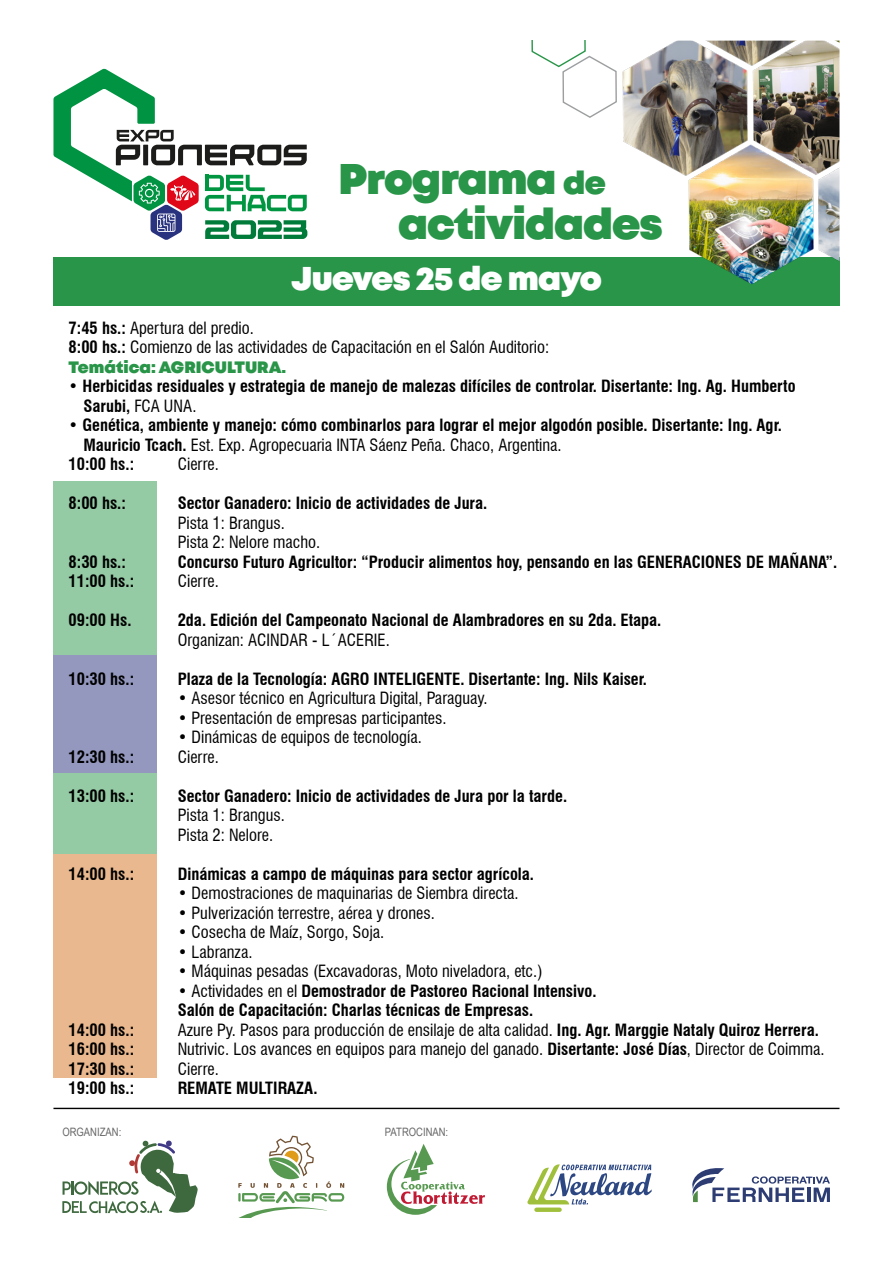
<style>
.page{position:relative;width:893px;height:1263px;background:#fff}
.page>*{position:absolute;margin:0;border:0;box-sizing:border-box;transform-origin:0 0}
.t1{font:900 42.9px/44.7px "Mont";letter-spacing:-.02em;color:#289548}
.t2{font:900 33px "Mont";letter-spacing:-.02em;color:#fff}
.t3{font:700 condensed 16.5px/19.5px "Swiss 721 BT";color:#000}
.t4{font:condensed 16.5px/19.5px "Swiss 721 BT";color:#000}
.t5{font:900 16.5px "Mont";color:#289548}
.t6{font:11.55px "Arial Narrow";color:#666}
.s1{font-size:31.95px}
.s2{font-weight:700}
.s3{font-weight:400}
</style>
<div class="page">
<div style="left:53px;top:854px;width:104px;height:224px;background:#e9b88e"></div>
<div style="left:53px;top:747px;width:104px;height:107px;background:#94caa4"></div>
<div style="left:53px;top:629px;width:104px;height:143px;background:#9498bf"></div>
<div style="left:53px;top:481px;width:104px;height:174px;background:#94caa4"></div>
<div style="left:53px;top:257px;width:786px;height:49px;background:#289548"></div>
<svg style="left:531px;top:41px;width:86px;height:77px"></svg>
<img style="left:688px;top:41px;width:151px;height:243px">
<img style="left:622px;top:41px;width:128px;height:138px">
<svg style="left:53px;top:69px;width:254px;height:171px"></svg>
<hr style="left:205px;top:175px;width:4px;height:16px;background:#009540">
<hr style="left:53px;top:1108px;width:786px;height:1px;background:#000">
<svg style="left:62px;top:1140px;width:136px;height:73px"></svg>
<svg style="left:692px;top:1168px;width:138px;height:34px"></svg>
<div style="left:534px;top:1207px;width:28px;height:5px;background:#a0bf3a;border-radius:2px"></div>
<svg style="left:527px;top:1164px;width:125px;height:40px"></svg>
<svg style="left:386px;top:1144px;width:99px;height:71px"></svg>
<svg style="left:238px;top:1136px;width:106px;height:82px"></svg>
<h1 class="t1" style="left:398px;top:159px;width:266px;text-indent:-60px">Programa <span class="s1">de </span>actividades</h1>
<h2 class="t2" style="left:292px;top:256px;width:312px">Jueves 25 de mayo</h2>
<p class="t4" style="left:69px;top:318px;width:482px"><span class="s2">7:45 hs.:</span> Apertura del predio.<br><span class="s2">8:00 hs.:</span> Comienzo de las actividades de Capacitación en el Salón Auditorio:</p>
<p class="t5" style="left:69px;top:356px;width:219px">Temática: AGRICULTURA.</p>
<p class="t3" style="left:83px;top:376px;width:714px;text-indent:-15px">• Herbicidas residuales y estrategia de manejo de malezas difíciles de controlar. Disertante: Ing. Ag. Humberto<br>Sarubi, <span class="s3">FCA UNA.</span></p>
<p class="t3" style="left:69px;top:415px;width:715px">• Genética, ambiente y manejo: cómo combinarlos para lograr el mejor algodón posible. Disertante: Ing. Agr.</p>
<p class="t4" style="left:83px;top:435px;width:480px"><span class="s2">Mauricio Tcach.</span> Est. Exp. Agropecuaria INTA Sáenz Peña. Chaco, Argentina.</p>
<p class="t3" style="left:69px;top:454px;width:67px">10:00 hs.:</p>
<p class="t4" style="left:178px;top:454px;width:43px">Cierre.</p>
<p class="t3" style="left:69px;top:493px;width:59px">8:00 hs.:</p>
<p class="t3" style="left:178px;top:493px;width:311px">Sector Ganadero: Inicio de actividades de Jura.</p>
<p class="t4" style="left:178px;top:513px;width:144px">Pista 1: Brangus.<br>Pista 2: Nelore macho.</p>
<p class="t3" style="left:69px;top:552px;width:59px">8:30 hs.:</p>
<p class="t3" style="left:178px;top:552px;width:661px">Concurso Futuro Agricultor: “Producir alimentos hoy, pensando en las GENERACIONES DE MAÑANA”.</p>
<p class="t3" style="left:69px;top:571px;width:67px">11:00 hs.:</p>
<p class="t4" style="left:178px;top:571px;width:43px">Cierre.</p>
<p class="t3" style="left:69px;top:610px;width:64px">09:00 Hs.</p>
<p class="t3" style="left:178px;top:610px;width:485px">2da. Edición del Campeonato Nacional de Alambradores en su 2da. Etapa.</p>
<p class="t4" style="left:178px;top:630px;width:214px">Organizan: ACINDAR - L´ACERIE.</p>
<p class="t3" style="left:69px;top:669px;width:67px">10:30 hs.:</p>
<p class="t3" style="left:178px;top:669px;width:471px">Plaza de la Tecnología: AGRO INTELIGENTE. Disertante: Ing. Nils Kaiser.</p>
<p class="t4" style="left:178px;top:688px;width:311px">• Asesor técnico en Agricultura Digital, Paraguay.</p>
<p class="t4" style="left:178px;top:708px;width:270px">• Presentación de empresas participantes.</p>
<p class="t4" style="left:178px;top:727px;width:246px">• Dinámicas de equipos de tecnología.</p>
<p class="t3" style="left:69px;top:747px;width:67px">12:30 hs.:</p>
<p class="t4" style="left:178px;top:747px;width:43px">Cierre.</p>
<p class="t3" style="left:69px;top:786px;width:67px">13:00 hs.:</p>
<p class="t3" style="left:178px;top:786px;width:391px">Sector Ganadero: Inicio de actividades de Jura por la tarde.</p>
<p class="t4" style="left:178px;top:805px;width:109px">Pista 1: Brangus.<br>Pista 2: Nelore.</p>
<p class="t3" style="left:69px;top:864px;width:67px">14:00 hs.:</p>
<p class="t3" style="left:178px;top:864px;width:358px">Dinámicas a campo de máquinas para sector agrícola.</p>
<p class="t4" style="left:178px;top:883px;width:343px">• Demostraciones de maquinarias de Siembra directa.</p>
<p class="t4" style="left:178px;top:903px;width:259px">• Pulverización terrestre, aérea y drones.</p>
<p class="t4" style="left:178px;top:922px;width:208px">• Cosecha de Maíz, Sorgo, Soja.</p>
<p class="t4" style="left:178px;top:942px;width:76px">• Labranza.</p>
<p class="t4" style="left:178px;top:961px;width:366px">• Máquinas pesadas (Excavadoras, Moto niveladora, etc.)</p>
<p class="t3" style="left:178px;top:981px;width:420px"><span class="s3">• Actividades en el</span> Demostrador de Pastoreo Racional Intensivo.<br>Salón de Capacitación: Charlas técnicas de Empresas.</p>
<p class="t3" style="left:69px;top:1020px;width:67px">14:00 hs.:</p>
<p class="t4" style="left:178px;top:1020px;width:643px">Azure Py. Pasos para producción de ensilaje de alta calidad. <span class="s2">Ing. Agr. Marggie Nataly Quiroz Herrera.</span></p>
<p class="t3" style="left:69px;top:1039px;width:67px">16:00 hs.:</p>
<p class="t4" style="left:178px;top:1039px;width:648px">Nutrivic. Los avances en equipos para manejo del ganado. <span class="s2">Disertante: José Días</span>, Director de Coimma.</p>
<p class="t3" style="left:69px;top:1059px;width:67px">17:30 hs.:</p>
<p class="t4" style="left:178px;top:1059px;width:43px">Cierre.</p>
<p class="t3" style="left:69px;top:1078px;width:67px">19:00 hs.:</p>
<p class="t3" style="left:178px;top:1078px;width:141px">REMATE MULTIRAZA.</p>
<p class="t6" style="left:62px;top:1123px;width:60px">ORGANIZAN:</p>
<p class="t6" style="left:385px;top:1123px;width:65px">PATROCINAN:</p>
</div>
